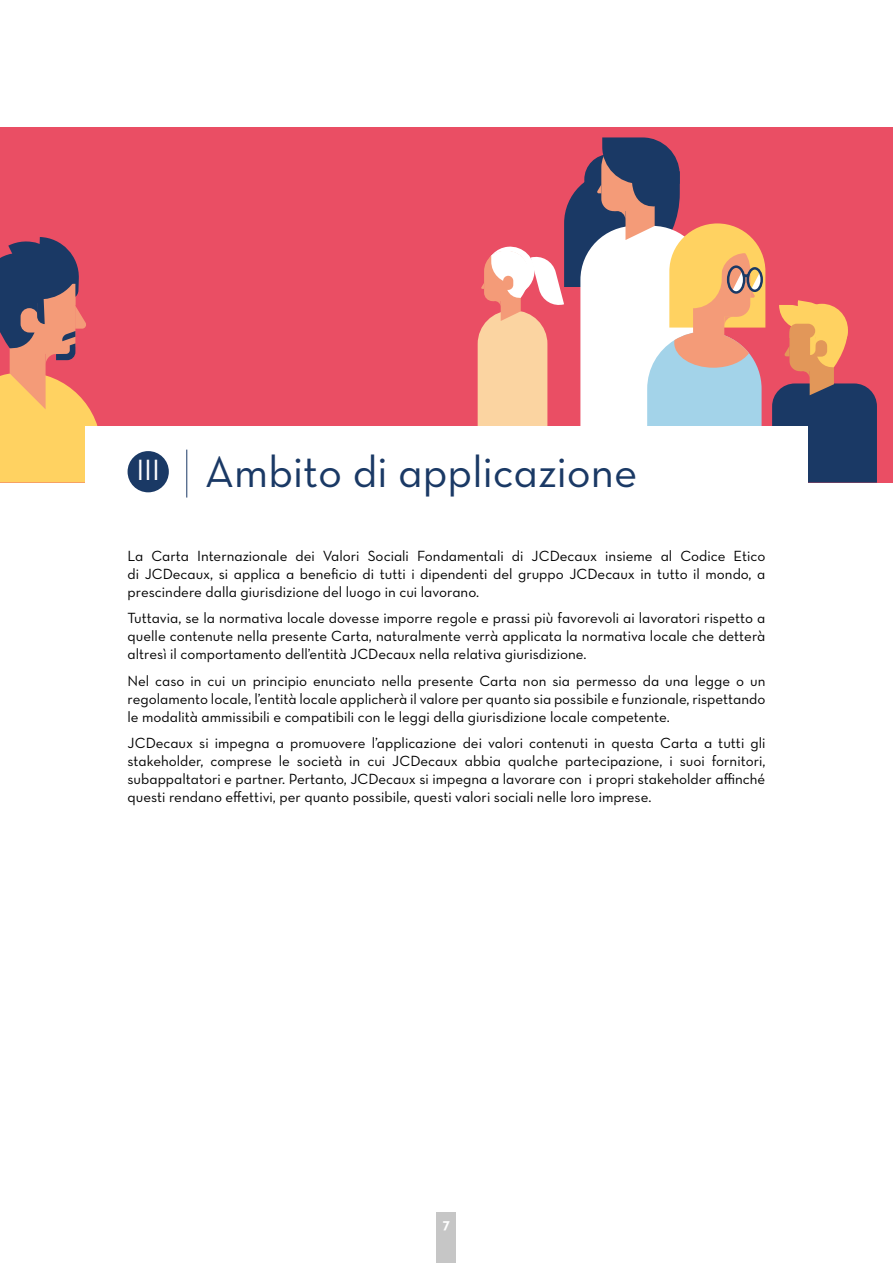
<style>
.page{position:relative;width:893px;height:1263px;background:#fff}
.page>*{position:absolute;margin:0;border:0;box-sizing:border-box;transform-origin:0 0}
.Titre_chapitre{font:45px "Neutra Text Book Alt";color:#1a3965}
.t1{font:29.85px "Neutra Text Book Alt";color:#fff}
.Texte_courant{font:15px/18px "Neutra Text Book Alt";color:#000;text-align:justify}
.Texte_courant-2{font:700 15px "Neutra Text";color:#fff}
</style>
<div class="page">
<div style="left:0;top:128px;width:893px;height:355px;background:#ea4e64"></div>
<svg style="left:0;top:237px;width:101px;height:246px"></svg>
<svg style="left:772px;top:300px;width:105px;height:183px"></svg>
<svg style="left:478px;top:137px;width:287px;height:290px"></svg>
<div style="left:85px;top:427px;width:723px;height:135px;background:#fff"></div>
<div style="left:128px;top:451px;width:41px;height:41px;background:#1a3965;border-radius:50%"></div>
<hr style="left:186px;top:450px;width:1px;height:47px;background:#1a3965">
<div style="left:436px;top:1212px;width:20px;height:51px;background:#c6c6c6"></div>
<p class="t1" style="left:136px;top:452px;width:25px">III</p>
<p class="Titre_chapitre" style="left:205px;top:444px;width:434px">Ambito di applicazione</p>
<p class="Texte_courant" style="left:128px;top:546px;width:639px">La Carta Internazionale dei Valori Sociali Fondamentali di JCDecaux insieme al Codice Etico di JCDecaux, si applica a beneficio di tutti i dipendenti del gruppo JCDecaux in tutto il mondo, a prescindere dalla giurisdizione del luogo in cui lavorano.</p>
<p class="Texte_courant" style="left:128px;top:609px;width:639px">Tuttavia, se la normativa locale dovesse imporre regole e prassi più favorevoli ai lavoratori rispetto a quelle contenute nella presente Carta, naturalmente verrà applicata la normativa locale che detterà altresì il comportamento dell’entità JCDecaux nella relativa giurisdizione.</p>
<p class="Texte_courant" style="left:128px;top:671px;width:639px">Nel caso in cui un principio enunciato nella presente Carta non sia permesso da una legge o un regolamento locale, l’entità locale applicherà il valore per quanto sia possibile e funzionale, rispettando le modalità ammissibili e compatibili con le leggi della giurisdizione locale competente.</p>
<p class="Texte_courant" style="left:128px;top:734px;width:639px">JCDecaux si impegna a promuovere l’applicazione dei valori contenuti in questa Carta a tutti gli stakeholder, comprese le società in cui JCDecaux abbia qualche partecipazione, i suoi fornitori, subappaltatori e partner. Pertanto, JCDecaux si impegna a lavorare con i propri stakeholder affinché questi rendano effettivi, per quanto possibile, questi valori sociali nelle loro imprese.</p>
<p class="Texte_courant-2" style="left:443px;top:1214px;width:9px">7</p>
</div>
